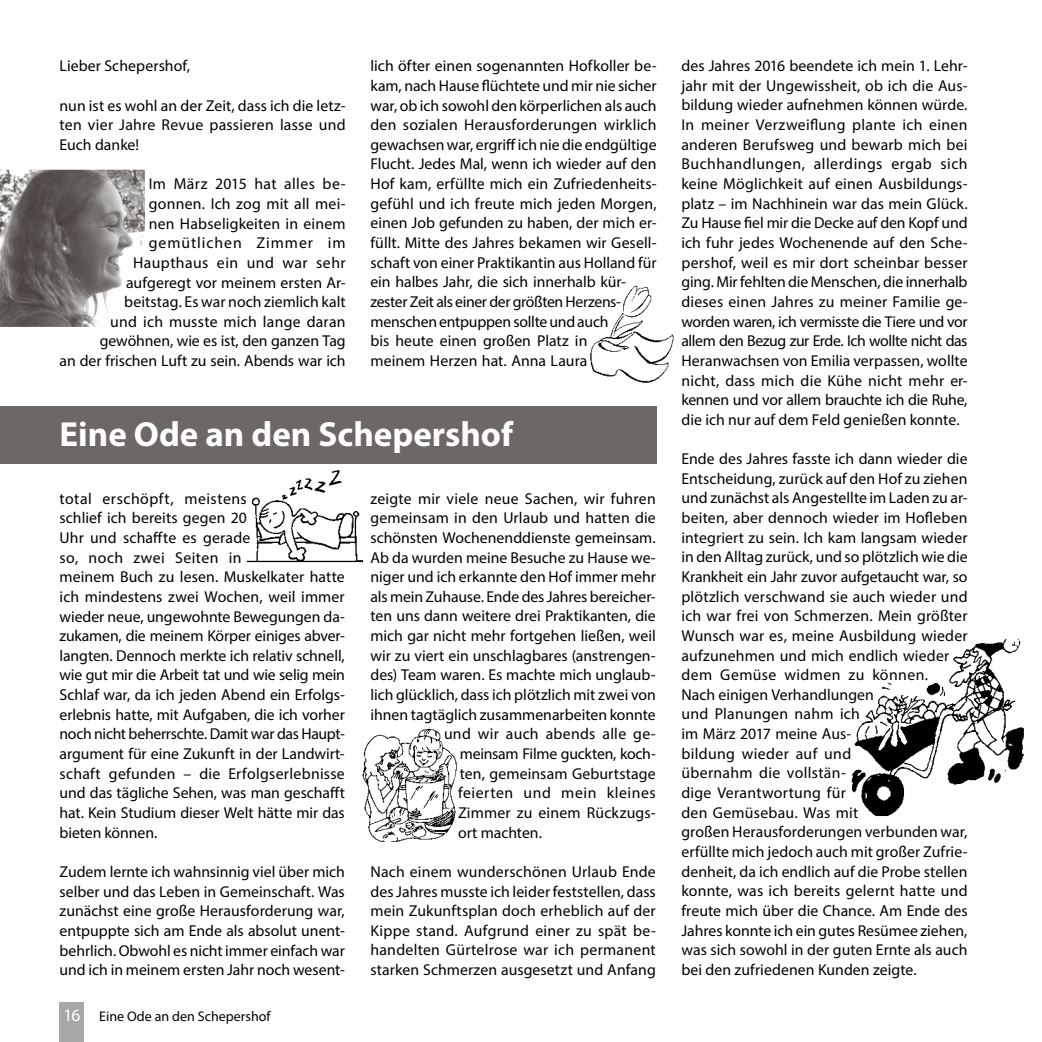
<style>
.page{position:relative;width:1042px;height:1042px;background:#fff}
.page>*{position:absolute;margin:0;border:0;box-sizing:border-box;transform-origin:0 0}
.t1{font:700 35px "Myriad Pro";color:#fff}
.t2{font:15.75px/19.6px "Myriad Pro";letter-spacing:.005em;color:#000;text-align:justify}
.t3{font:15.75px "Myriad Pro";letter-spacing:-.02em;color:#000}
.t4{font:15.75px "Myriad Pro";letter-spacing:.035em;color:#000}
.t5{font:14px "Myriad Pro";color:#000}
.s1{font-size:17.5px;color:#fff}
</style>
<div class="page">
<div style="left:0;top:406px;width:656px;height:57px;background:#6d6865"></div>
<img style="left:0;top:170px;width:145px;height:157px">
<div style="left:60px;top:1002px;width:24px;height:40px;background:#a9a8a6"></div>
<img style="left:362px;top:728px;width:95px;height:114px">
<img style="left:246px;top:470px;width:116px;height:93px">
<img style="left:590px;top:285px;width:84px;height:98px">
<img style="left:852px;top:639px;width:172px;height:177px">
<p class="t2" style="left:370px;top:56px;width:288px;text-align:left">lich öfter einen sogenannten Hofkoller be&shy;kam, nach Hause flüchtete und mir nie sicher war, ob ich sowohl den körperlichen als auch den sozialen Herausforderungen wirklich gewachsen war, ergriff ich nie die endgültige Flucht. Jedes Mal, wenn ich wieder auf den Hof kam, erfüllte mich ein Zufriedenheits&shy;gefühl und ich freute mich jeden Morgen, einen Job gefunden zu haben, der mich er - füllt. Mitte des Jahres bekamen wir Gesell&shy;schaft von einer Praktikantin aus Holland für ein halbes Jahr, die sich innerhalb kür - zester Zeit als einer der größten Herzens&shy;menschen entpuppen sollte und auch<br>bis heute einen großen Platz in<br>meinem Herzen hat. Anna Laura</p>
<p class="t2" style="left:681px;top:56px;width:288px">des Jahres 2016 beendete ich mein 1. Lehr&shy;jahr mit der Ungewissheit, ob ich die Aus&shy;bildung wieder aufnehmen können würde.<br>In meiner Verzweiflung plante ich einen ande ren Berufsweg und bewarb mich bei Buchhandlungen, allerdings ergab sich keine Möglichkeit auf einen Ausbildungs&shy;platz – im Nachhinein war das mein Glück.<br>Zu Hause fiel mir die Decke auf den Kopf und ich fuhr jedes Wochenende auf den Sche&shy;pershof, weil es mir dort scheinbar besser ging. Mir fehlten die Menschen, die innerhalb dieses einen Jahres zu meiner Familie ge - worden waren, ich vermisste die Tiere und vor allem den Bezug zur Erde. Ich wollte nicht das Heranwachsen von Emilia verpassen, wollte nicht, dass mich die Kühe nicht mehr er&shy;kennen und vor allem brauchte ich die Ruhe, die ich nur auf dem Feld genießen konnte.</p>
<p class="t2" style="left:681px;top:449px;width:288px;text-align:left">Ende des Jahres fasste ich dann wieder die Entscheidung, zurück auf den Hof zu ziehen und zunächst als Angestellte im Laden zu ar&shy;beiten, aber dennoch wieder im Hofleben integriert zu sein. Ich kam langsam wieder in den Alltag zurück, und so plötzlich wie die Krankheit ein Jahr zuvor aufgetaucht war, so plötzlich verschwand sie auch wieder und ich war frei von Schmerzen. Mein größter Wunsch war es, meine Ausbildung wieder aufzunehmen und mich endlich wieder dem Gemüse widmen zu können.<br>Nach einigen Verhandlungen<br>und Planungen nahm ich<br>im März 2017 meine Aus-<br>bildung wieder auf und<br>übernahm die vollstän-<br>dige Verantwortung für<br>den Gemüsebau. Was mit<br>großen Herausforderungen verbunden war, erfüllte mich jedoch auch mit großer Zufrie&shy;denheit, da ich endlich auf die Probe stellen konnte, was ich bereits gelernt hatte und freute mich über die Chance. Am Ende des Jahres konnte ich ein gutes Resümee ziehen, was sich sowohl in der guten Ernte als auch bei den zufriedenen Kunden zeigte.</p>
<p class="t2" style="left:60px;top:56px;width:132px">Lieber Schepershof,</p>
<p class="t2" style="left:60px;top:95px;width:288px">nun ist es wohl an der Zeit, dass ich die letz&shy;ten vier Jahre Revue passieren lasse und Euch danke!</p>
<p class="t2" style="left:60px;top:174px;width:288px;text-align:right">Im März 2015 hat alles be-<br>gonnen. Ich zog mit all mei-<br>nen Habseligkeiten in einem gemütlichen Zimmer im<br>Haupthaus ein und war sehr<br>aufgeregt vor meinem ersten Ar-<br>beitstag. Es war noch ziemlich kalt<br>und ich musste mich lange daran gewöhnen, wie es ist, den ganzen Tag<br>an der frischen Luft zu sein. Abends war ich</p>
<h1 class="t1" style="left:60px;top:411px;width:455px">Eine Ode an den Schepershof</h1>
<p class="t2" style="left:370px;top:488px;width:287px">zeigte mir viele neue Sachen, wir fuhren</p>
<p class="t2" style="left:370px;top:508px;width:287px">gemeinsam in den Urlaub und hatten die</p>
<p class="t2" style="left:370px;top:527px;width:287px">schönsten Wochenenddienste gemeinsam.</p>
<p class="t2" style="left:370px;top:547px;width:287px">Ab da wurden meine Besuche zu Hause we-</p>
<p class="t2" style="left:370px;top:567px;width:287px">niger und ich erkannte den Hof immer mehr</p>
<p class="t2" style="left:370px;top:586px;width:287px">als mein Zuhause. Ende des Jahres bereicher-</p>
<p class="t2" style="left:370px;top:606px;width:287px">ten uns dann weitere drei Praktikanten, die</p>
<p class="t2" style="left:370px;top:626px;width:287px">mich gar nicht mehr fortgehen ließen, weil</p>
<p class="t2" style="left:370px;top:645px;width:287px">wir zu viert ein unschlagbares (anstrengen-</p>
<p class="t2" style="left:370px;top:665px;width:287px">des) Team waren. Es machte mich unglaub-</p>
<p class="t2" style="left:370px;top:685px;width:287px">lich glücklich, dass ich plötzlich mit zwei von</p>
<p class="t2" style="left:370px;top:704px;width:287px">ihnen tagtäglich zusammenarbeiten konnte</p>
<p class="t2" style="left:444px;top:724px;width:213px">und wir auch abends alle ge-</p>
<p class="t3" style="left:460px;top:744px;width:198px">meinsam Filme guckten, koch-</p>
<p class="t2" style="left:460px;top:763px;width:197px">ten, gemeinsam Geburtstage</p>
<p class="t4" style="left:458px;top:783px;width:199px">feierten und mein kleines</p>
<p class="t2" style="left:458px;top:802px;width:199px">Zimmer zu einem Rückzugs-</p>
<p class="t2" style="left:458px;top:822px;width:85px">ort machten.</p>
<p class="t2" style="left:370px;top:861px;width:287px">Nach einem wunderschönen Urlaub Ende des Jahres musste ich leider feststellen, dass mein Zukunftsplan doch erheblich auf der Kippe stand. Aufgrund einer zu spät be&shy;handelten Gürtelrose war ich permanent starken Schmerzen ausgesetzt und Anfang</p>
<p class="t2" style="left:60px;top:488px;width:287px;text-align:left">total erschöpft, meistens<br>schlief ich bereits gegen 20<br>Uhr und schaffte es gerade<br>so, noch zwei Seiten in<br>meinem Buch zu lesen. Muskelkater hatte ich mindestens zwei Wochen, weil immer wieder neue, ungewohnte Bewegungen da - zukamen, die meinem Körper einiges abver - langten. Dennoch merkte ich relativ schnell, wie gut mir die Arbeit tat und wie selig mein Schlaf war, da ich jeden Abend ein Erfolgs&shy;erlebnis hatte, mit Aufgaben, die ich vorher noch nicht beherrschte. Damit war das Haupt - argument für eine Zukunft in der Landwirt&shy;schaft gefunden – die Erfolgserlebnisse und das tägliche Sehen, was man geschafft hat. Kein Studium dieser Welt hätte mir das bieten können.</p>
<p class="t2" style="left:60px;top:861px;width:287px">Zudem lernte ich wahnsinnig viel über mich selber und das Leben in Gemeinschaft. Was zunächst eine große Herausforderung war, entpuppte sich am Ende als absolut unent&shy;behrlich. Obwohl es nicht immer einfach war und ich in meinem ersten Jahr noch wesent-</p>
<p class="t5" style="left:63px;top:1008px;width:209px"><span class="s1">16</span> Eine Ode an den Schepershof</p>
</div>
